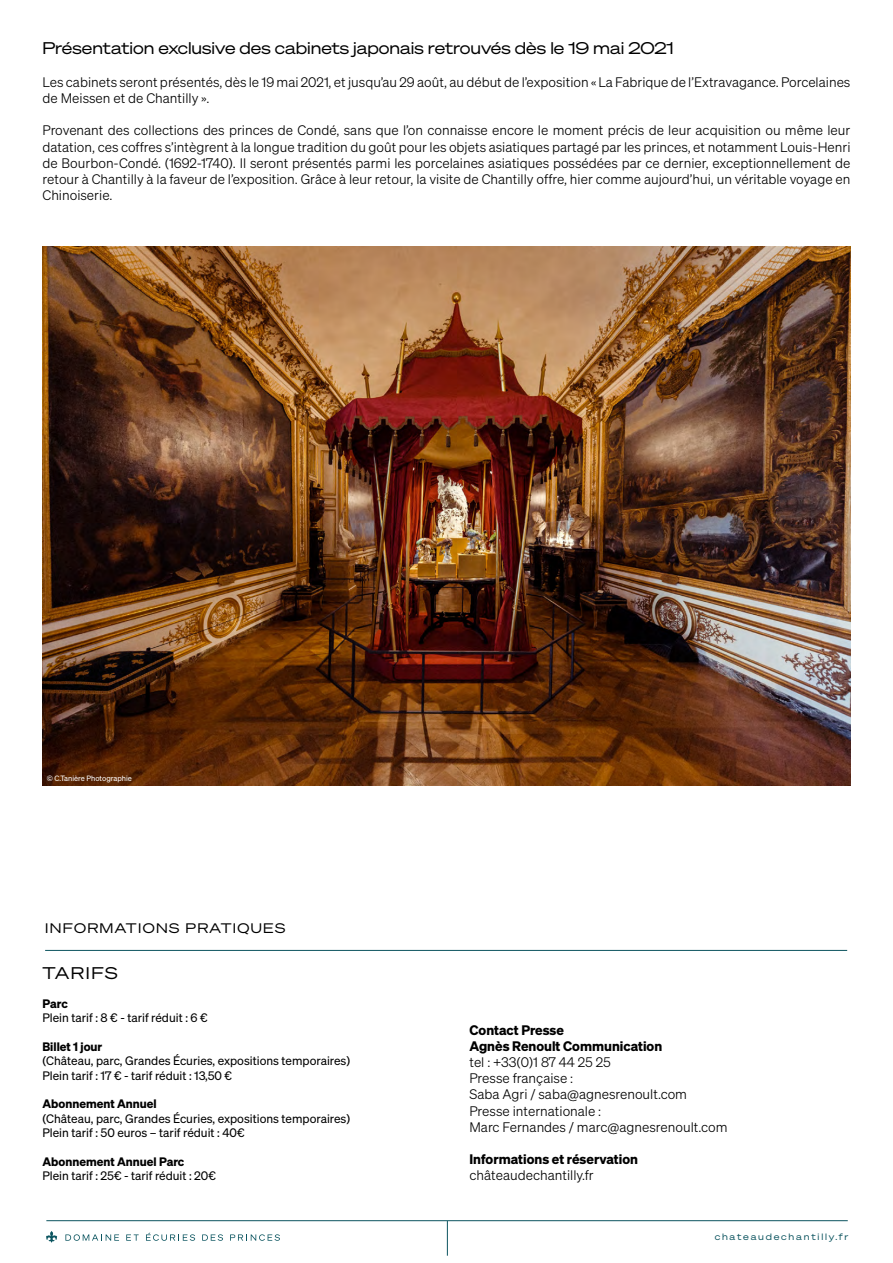
<style>
.page{position:relative;width:893px;height:1263px;background:#fff}
.page>*{position:absolute;margin:0;border:0;box-sizing:border-box;transform-origin:0 0}
.t1{font:16.5px "Sohne Breit Buch";color:#000}
.t2{font:13.5px/16.2px "Sohne Leicht";color:#000}
.t3{font:13.5px/16.2px "Sohne Dreiviertelfett";color:#000}
.t4{font:13.5px "Sohne Breit Buch";letter-spacing:.1em;color:#000}
.t5{font:12px/14.4px "Sohne Buch";color:#000}
.t6{font:12px "Sohne Dreiviertelfett";color:#000}
.t7{font:9px "Sohne Breit Buch";letter-spacing:.2em;color:#0c545f}
.t8{font:7.5px "Sohne Buch";color:#fff}
</style>
<div class="page">
<hr style="left:46px;top:1220px;width:802px;height:1px;background:#0c545f">
<hr style="left:447px;top:1221px;width:1px;height:35px;background:#0c545f">
<svg style="left:65px;top:1234px;width:54px;height:7px"></svg>
<svg style="left:126px;top:1234px;width:13px;height:7px"></svg>
<svg style="left:146px;top:1233px;width:49px;height:8px"></svg>
<svg style="left:202px;top:1234px;width:21px;height:7px"></svg>
<svg style="left:230px;top:1234px;width:50px;height:7px"></svg>
<svg style="left:46px;top:1231px;width:11px;height:12px"></svg>
<hr style="left:45px;top:950px;width:802px;height:1px;background:#0c545f">
<img style="left:43px;top:247px;width:807px;height:538px">
<p class="t1" style="left:43px;top:38px;width:633px">Présentation exclusive des cabinets japonais retrouvés dès le 19 mai 2021</p>
<p class="t2" style="left:43px;top:73px;width:809px">Les cabinets seront présentés, dès le 19 mai 2021, et jusqu’au 29 août, au début de l’exposition « La Fabrique de l’Extravagance. Porcelaines de Meissen et de Chantilly ».</p>
<p class="t2" style="left:43px;top:122px;width:809px;text-align:justify">Provenant des collections des princes de Condé, sans que l’on connaisse encore le moment précis de leur acquisition ou même leur datation, ces coffres s’intègrent à la longue tradition du goût pour les objets asiatiques partagé par les princes, et notamment Louis-Henri de Bourbon-Condé. (1692-1740). Il seront présentés parmi les porcelaines asiatiques possédées par ce dernier, exceptionnellement de retour à Chantilly à la faveur de l’exposition. Grâce à leur retour, la visite de Chantilly offre, hier comme aujourd’hui, un véritable voyage en Chinoiserie.</p>
<p class="t8" style="left:47px;top:773px;width:87px">© C.Tanière Photographie</p>
<p class="t4" style="left:45px;top:920px;width:242px">INFORMATIONS PRATIQUES</p>
<p class="t1" style="left:43px;top:962px;width:77px">TARIFS</p>
<p class="t6" style="left:43px;top:995px;width:27px">Parc</p>
<p class="t5" style="left:43px;top:1010px;width:167px">Plein tarif : 8 € - tarif réduit : 6 €</p>
<p class="t6" style="left:43px;top:1038px;width:61px">Billet 1 jour</p>
<p class="t5" style="left:43px;top:1053px;width:309px">(Château, parc, Grandes Écuries, expositions temporaires)<br>Plein tarif : 17 € - tarif réduit : 13,50 €</p>
<p class="t6" style="left:43px;top:1096px;width:116px">Abonnement Annuel</p>
<p class="t5" style="left:43px;top:1111px;width:309px">(Château, parc, Grandes Écuries, expositions temporaires)<br>Plein tarif : 50 euros – tarif réduit : 40€</p>
<p class="t6" style="left:43px;top:1154px;width:143px">Abonnement Annuel Parc</p>
<p class="t5" style="left:43px;top:1168px;width:175px">Plein tarif : 25€ - tarif réduit : 20€</p>
<p class="t3" style="left:469px;top:1021px;width:194px">Contact Presse<br>Agnès Renoult Communication</p>
<p class="t2" style="left:469px;top:1054px;width:260px">tel : +33(0)1 87 44 25 25<br>Presse française :<br>Saba Agri / saba@agnesrenoult.com<br>Presse internationale :<br>Marc Fernandes / marc@agnesrenoult.com</p>
<p class="t3" style="left:469px;top:1151px;width:170px">Informations et réservation</p>
<p class="t2" style="left:469px;top:1167px;width:126px">châteaudechantilly.fr</p>
<p class="t7" style="left:715px;top:1231px;width:135px">chateaudechantilly.fr</p>
</div>
